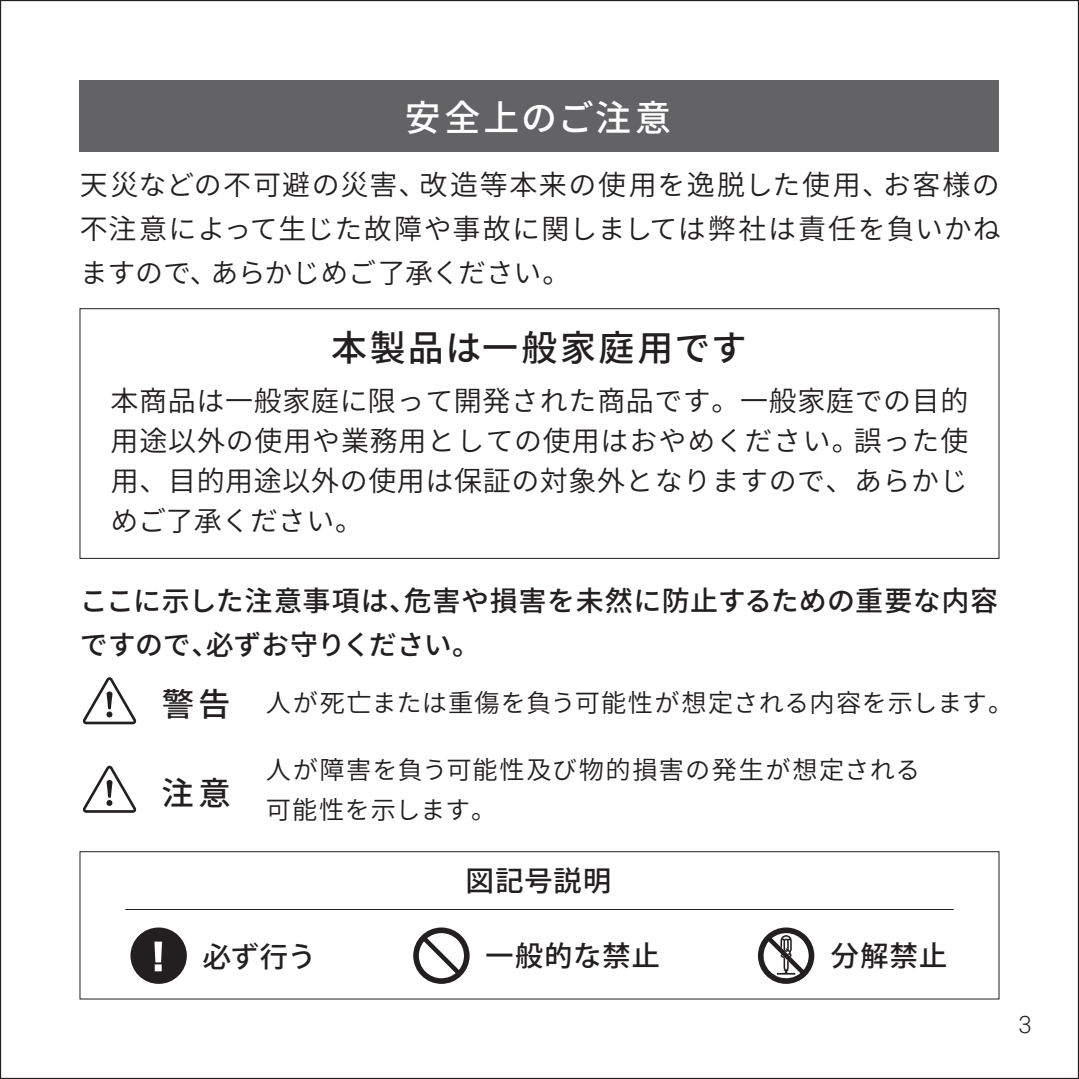
<style>
.page{position:relative;width:1079px;height:1079px;background:#fff}
.page>*{position:absolute;margin:0;border:0;box-sizing:border-box;transform-origin:0 0}
.t1{font:500 36px "Noto Sans JP";letter-spacing:.065em;color:#231f20}
.t2{font:500 36px "Noto Sans JP";letter-spacing:.06em;color:#fff}
.t3{font:500 32.4px "Noto Sans JP";color:#231f20}
.t4{font:600 28px/40px "Noto Sans JP";letter-spacing:.02em;color:#231f20;text-align:justify}
.t5{font:500 28px/44px "Noto Sans JP";letter-spacing:.01em;color:#231f20}
.t6{font:500 28px "Koz Go Pr 6 N";letter-spacing:.045em;color:#231f20}
.t7{font:600 25.2px/39.6px "Noto Sans JP";letter-spacing:.04em;color:#231f20}
.t8{font:300 24px "Roboto";color:#231f20}
</style>
<div class="page">
<div style="left:79px;top:308px;width:920px;height:250px;border:1px solid #231f20"></div>
<svg style="left:83px;top:677px;width:53px;height:47px"></svg>
<svg style="left:83px;top:765px;width:53px;height:47px"></svg>
<hr style="left:125px;top:908px;width:828px;height:2px;background:#231f20">
<svg style="left:413px;top:927px;width:56px;height:56px"></svg>
<div style="left:130px;top:927px;width:57px;height:56px;background:#231f20;border-radius:50%"></div>
<div style="left:155px;top:964px;width:7px;height:7px;background:#fff"></div>
<div style="left:154px;top:941px;width:8px;height:21px;background:#fff"></div>
<svg style="left:757px;top:927px;width:57px;height:56px"></svg>
<div style="left:79px;top:851px;width:920px;height:148px;border:1px solid #231f20"></div>
<div style="left:80px;top:80px;width:918px;height:71px;background:#636366"></div>
<p class="t2" style="left:405px;top:98px;width:268px">安全上のご注意</p>
<p class="t4" style="left:80px;top:163px;width:922px;line-height:44px">天災などの不可避の災害、改造等本来の使用を逸脱した使用、お客様の不注意によって生じた故障や事故に関しましては弊社は責任を負いかねますので、あらかじめご了承ください。</p>
<p class="t1" style="left:331px;top:327px;width:417px">本製品は一般家庭用です</p>
<p class="t4" style="left:110px;top:381px;width:859px">本商品は一般家庭に限って開発された商品です。一般家庭での目的用途以外の使用や業務用としての使用はおやめください。誤った使用、目的用途以外の使用は保証の対象外となりますので、あらかじめご了承ください。</p>
<p class="t5" style="left:80px;top:579px;width:919px">ここに示した注意事項は、危害や損害を未然に防止するための重要な内容ですので、必ずお守りください。</p>
<p class="t3" style="left:162px;top:685px;width:70px">警告</p>
<p class="t3" style="left:162px;top:774px;width:71px">注意</p>
<p class="t7" style="left:266px;top:683px;width:748px">人が死亡または重傷を負う可能性が想定される内容を示します。</p>
<p class="t7" style="left:266px;top:750px;width:655px">人が障害を負う可能性及び物的損害の発生が想定される可能性を示します。</p>
<p class="t6" style="left:466px;top:865px;width:147px">図記号説明</p>
<p class="t6" style="left:203px;top:940px;width:114px">必ず行う</p>
<p class="t6" style="left:485px;top:940px;width:176px">一般的な禁止</p>
<p class="t6" style="left:830px;top:940px;width:118px">分解禁止</p>
<p class="t8" style="left:1018px;top:1007px;width:15px">3</p>
</div>
